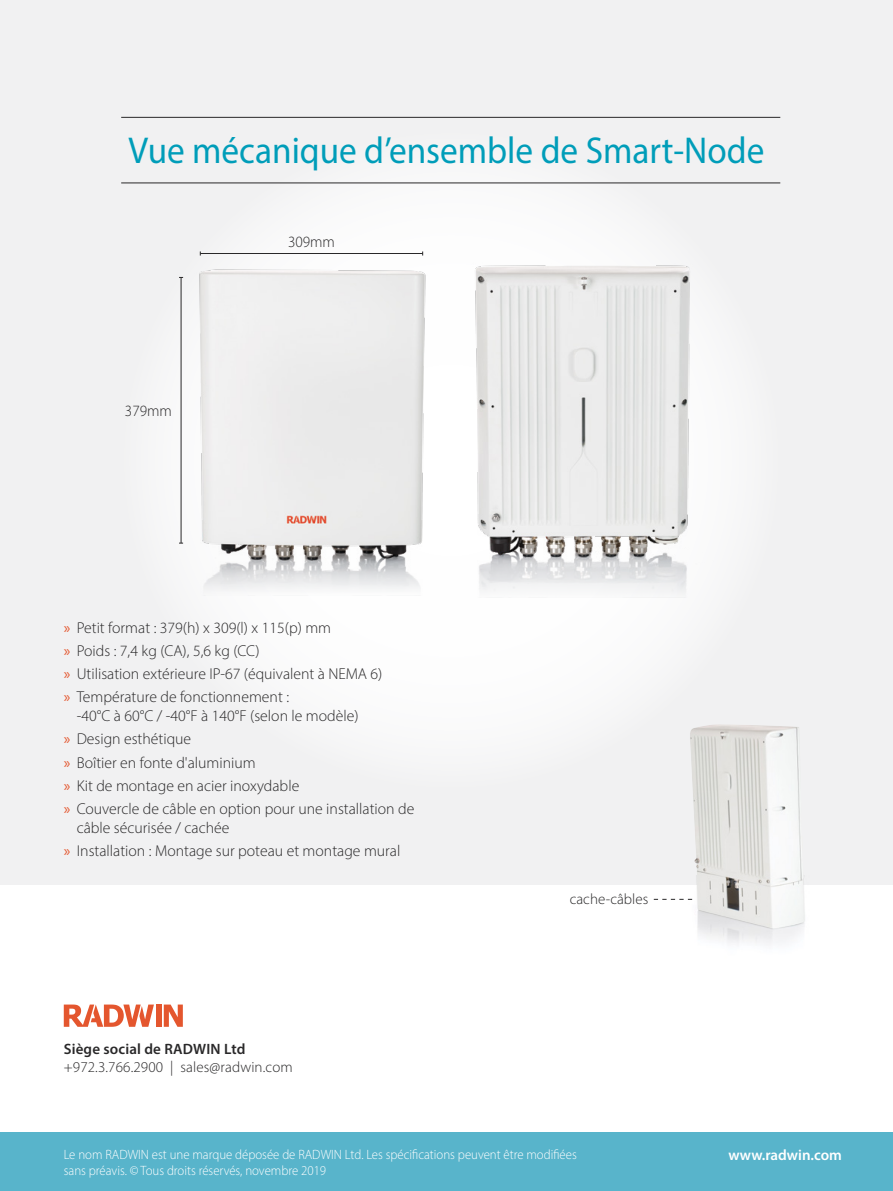
<style>
.page{position:relative;width:893px;height:1191px;background:#fff}
.page>*{position:absolute;margin:0;border:0;box-sizing:border-box;transform-origin:0 0}
.t1{font:37.5px "Myriad Pro";color:#009db9;scale:.94 1}
.t2{font:300 15.75px/23.1px "Myriad Pro";color:#292829}
.t3{font:300 15.75px "Myriad Pro";color:#292829;scale:.96 1}
.t4{font:300 15px "Myriad Pro";letter-spacing:.01em;color:#292829}
.t5{font:600 15px "Myriad Pro";letter-spacing:.01em;color:#292829}
.t6{font:600 15px "Myriad Pro";color:#fff}
.t7{font:300 13.5px "Myriad Pro";color:#fff;scale:.95 1}
.s1{font-weight:400;color:#e4562e}
</style>
<div class="page">
<div style="left:0;top:0;width:893px;height:884px;background:#f1f1f2"></div>
<img style="left:179px;top:242px;width:269px;height:354px">
<img style="left:461px;top:244px;width:233px;height:354px">
<hr style="left:121px;top:117px;width:659px;height:1px;background:#292829">
<hr style="left:121px;top:182px;width:659px;height:1px;background:#292829">
<div style="left:156px;top:1004px;width:5px;height:22px;background:#e4562e"></div>
<svg style="left:164px;top:1004px;width:19px;height:22px"></svg>
<svg style="left:64px;top:1004px;width:90px;height:22px"></svg>
<div style="left:0;top:1132px;width:893px;height:59px;background:#58b4cb"></div>
<img style="left:689px;top:724px;width:115px;height:204px">
<svg style="left:654px;top:899px;width:38px;height:1px"></svg>
<h1 class="t1" style="left:129px;top:127px;width:678px">Vue mécanique d’ensemble de Smart-Node</h1>
<p class="t3" style="left:125px;top:401px;width:50px">379mm</p>
<p class="t3" style="left:288px;top:232px;width:50px">309mm</p>
<p class="t2" style="left:64px;top:616px;width:320px"><span class="s1">»</span> Petit format : 379(h) x 309(l) x 115(p) mm<br><span class="s1">»</span> Poids : 7,4 kg (CA), 5,6 kg (CC)<br><span class="s1">»</span> Utilisation extérieure IP-67 (équivalent à NEMA 6) <span class="s1">»</span> Température de fonctionnement :</p>
<p class="t2" style="left:64px;top:704px;width:352px;text-indent:13px">-40°C à 60°C / -40°F à 140°F (selon le modèle)<br><span class="s1">»</span> Design esthétique<br><span class="s1">»</span> Boîtier en fonte d'aluminium<br><span class="s1">»</span> Kit de montage en acier inoxydable<br><span class="s1">»</span> Couvercle de câble en option pour une installation de</p>
<p class="t2" style="left:64px;top:816px;width:338px;text-indent:13px">câble sécurisée / cachée<br><span class="s1">»</span> Installation : Montage sur poteau et montage mural</p>
<p class="t5" style="left:64px;top:1039px;width:183px">Siège social de RADWIN Ltd</p>
<p class="t4" style="left:64px;top:1058px;width:231px">+972.3.766.2900 | sales@radwin.com</p>
<p class="t4" style="left:570px;top:889px;width:80px">cache-câbles</p>
<p class="t7" style="left:64px;top:1146px;width:542px">Le nom RADWIN est une marque déposée de RADWIN Ltd. Les spécifications peuvent être modifiées</p>
<p class="t6" style="left:728px;top:1145px;width:115px">www.radwin.com</p>
<p class="t7" style="left:64px;top:1162px;width:278px">sans préavis. © Tous droits réservés, novembre 2019</p>
</div>
